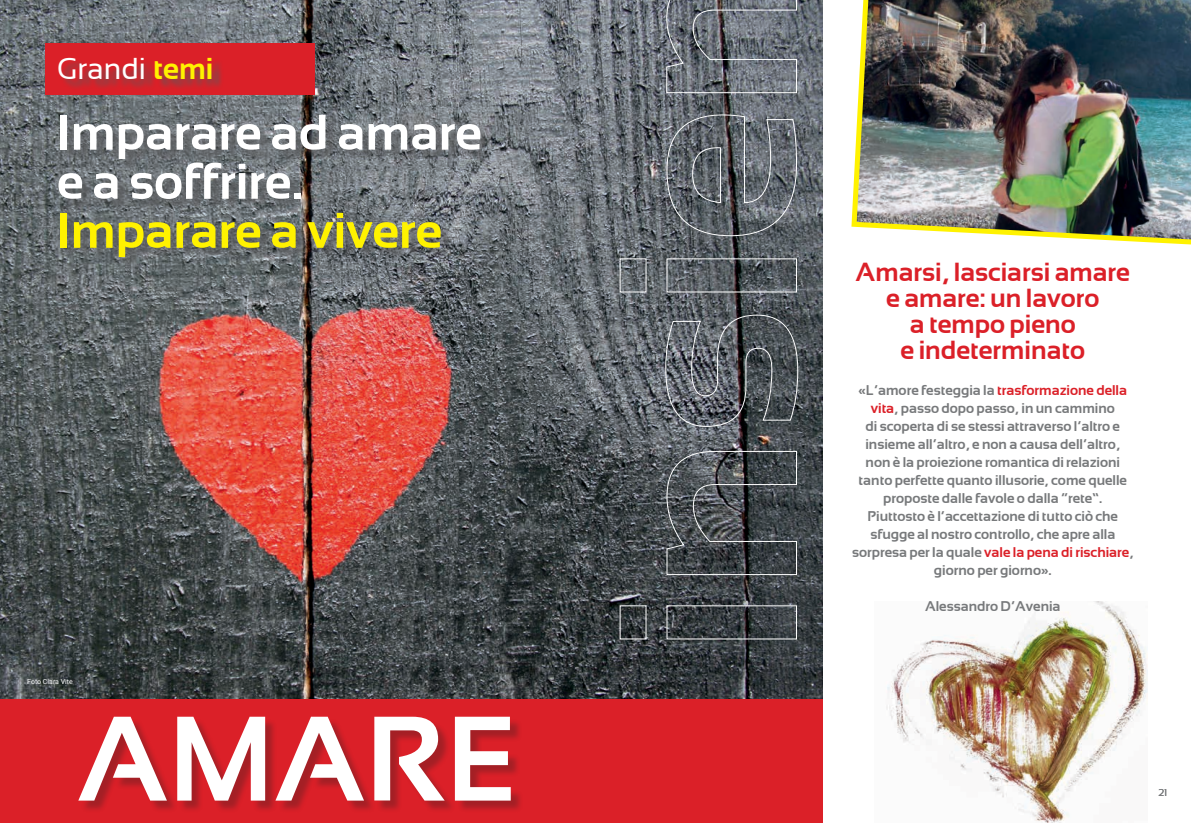
<style>
.page{position:relative;width:1191px;height:823px;background:#fff}
.page>*{position:absolute;margin:0;border:0;box-sizing:border-box;transform-origin:0 0}
.t1{font:700 120px "Sansation";color:#fff}
.t2{font:700 50px/49px "Sansation";color:#fff}
.t3{font:700 50px "Sansation";color:#fff200}
.t4{font:30px "Sansation";color:#fff}
.t5{font:700 26px/26px "Sansation";color:#db2028;text-align:center}
.t6{font:700 14px/18px "Sansation";color:#77797b;text-align:center}
.t7{font:10px "Sansation";color:#77797b}
.t8{font:7px "Roboto";color:#fff}
.s1{font-weight:700;color:#fff200}
.s2{color:#db2028}
</style>
<div class="page">
<img style="left:851px;top:0;width:340px;height:245px">
<img style="left:886px;top:601px;width:261px;height:221px">
<img style="left:0;top:0;width:822px;height:699px">
<div style="left:0;top:699px;width:822px;height:123px;background:#db2028"></div>
<div style="left:45px;top:44px;width:270px;height:51px;background:#db2028"></div>
<div style="left:60px;top:59px;width:433px;height:210px;background:#58595b;opacity:.75"></div>
<svg style="left:666px;top:0;width:131px;height:94px;background:#70757c"></svg>
<svg style="left:619px;top:109px;width:179px;height:530px;background:#575c61"></svg>
<div style="left:81px;top:717px;width:442px;height:95px;background:#231f20;opacity:.3"></div>
<h3 class="t4" style="left:57px;top:51px;width:158px">Grandi <span class="s1">temi</span></h3>
<h2 class="t2" style="left:57px;top:107px;width:426px">Imparare ad amare e a soffrire.</h2>
<h2 class="t3" style="left:57px;top:202px;width:386px">Imparare a vivere</h2>
<p class="t8" style="left:27px;top:676px;width:47px">Foto Clara Vite</p>
<h1 class="t1" style="left:77px;top:690px;width:358px">AmAre</h1>
<h3 class="t5" style="left:855px;top:259px;width:276px">Amarsi, lasciarsi amare e amare: un lavoro<br>a tempo pieno<br>e indeterminato</h3>
<p class="t6" style="left:852px;top:381px;width:283px">«L’amore festeggia la <span class="s2">trasformazione della vita</span>, passo dopo passo, in un cammino<br>di scoperta di se stessi attraverso l’altro e insieme all’altro, e non a causa dell’altro, non è la proiezione romantica di relazioni tanto perfette quanto illusorie, come quelle proposte dalle favole o dalla “rete”.<br>Piuttosto è l’accettazione di tutto ciò che sfugge al nostro controllo, che apre alla sorpresa per la quale <span class="s2">vale la pena di rischiare</span>, giorno per giorno».</p>
<p class="t6" style="left:925px;top:597px;width:137px">Alessandro D’Avenia</p>
<p class="t7" style="left:1158px;top:786px;width:10px">21</p>
</div>
